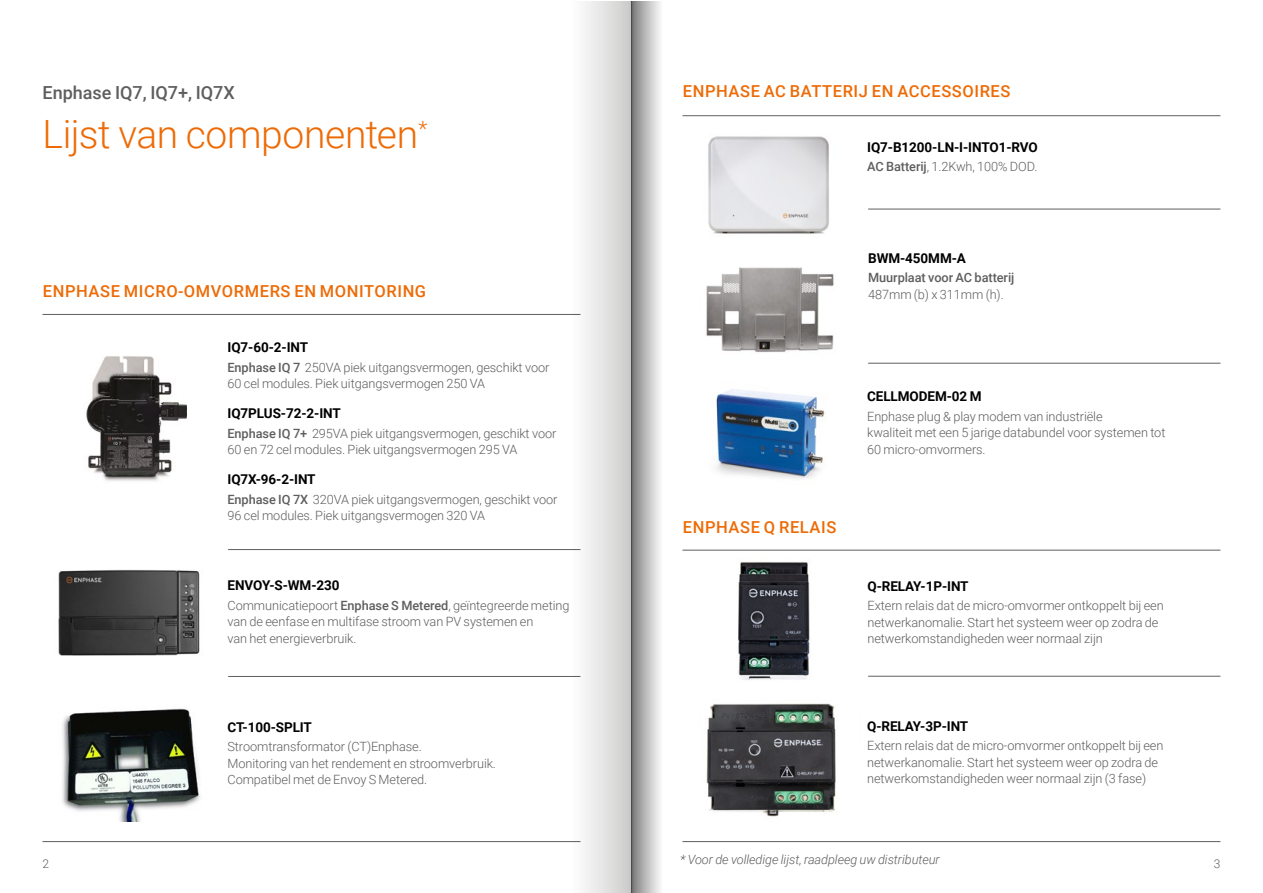
<style>
.page{position:relative;width:1263px;height:893px;background:#fff}
.page>*{position:absolute;margin:0;border:0;box-sizing:border-box;transform-origin:0 0}
.t1{font:300 39px "Roboto";letter-spacing:-.01em;color:#ed6b06}
.t2{font:500 18px "Roboto";color:#5f5e5e}
.t3{font:500 16.5px "Roboto";letter-spacing:.035em;color:#ed6b06}
.t4{font:700 13.5px "Roboto";letter-spacing:-.005em;color:#000}
.t5{font:300 12.75px/16.5px "Roboto";letter-spacing:-.005em;color:#5f5e5e}
.t6{font:italic 300 12.75px "Roboto";letter-spacing:-.005em;color:#5f5e5e}
.t7{font:500 12.75px "Roboto";letter-spacing:-.005em;color:#5f5e5e}
.t8{font:300 12px "Roboto";color:#5f5e5e}
.s1{font-weight:500}
</style>
<div class="page">
<hr style="left:682px;top:115px;width:538px;height:1px;background:#5f5e5e">
<hr style="left:868px;top:209px;width:352px;height:1px;background:#5f5e5e">
<hr style="left:868px;top:363px;width:352px;height:1px;background:#5f5e5e">
<hr style="left:868px;top:676px;width:352px;height:1px;background:#5f5e5e">
<hr style="left:682px;top:550px;width:538px;height:1px;background:#5f5e5e">
<img style="left:62px;top:708px;width:139px;height:113px">
<img style="left:86px;top:356px;width:101px;height:125px">
<img style="left:58px;top:569px;width:142px;height:87px">
<img style="left:716px;top:389px;width:109px;height:90px">
<img style="left:708px;top:136px;width:121px;height:98px">
<img style="left:706px;top:267px;width:128px;height:85px">
<img style="left:706px;top:703px;width:130px;height:114px">
<img style="left:738px;top:562px;width:72px;height:118px">
<hr style="left:682px;top:841px;width:538px;height:1px;background:#5f5e5e">
<hr style="left:43px;top:314px;width:537px;height:1px;background:#5f5e5e">
<hr style="left:43px;top:841px;width:537px;height:1px;background:#5f5e5e">
<hr style="left:228px;top:549px;width:352px;height:1px;background:#5f5e5e">
<hr style="left:228px;top:676px;width:352px;height:1px;background:#5f5e5e">
<svg style="left:631px;top:1px;width:29px;height:892px;background:#b5b5b4"></svg>
<div style="left:571px;top:1px;width:60px;height:892px;background:linear-gradient(to right,#fff,#cdcdcc)"></div>
<h2 class="t2" style="left:43px;top:80px;width:194px">Enphase IQ7, IQ7+, IQ7X</h2>
<h1 class="t1" style="left:43px;top:107px;width:386px">Lijst van componenten<sup>*</sup></h1>
<p class="t3" style="left:43px;top:279px;width:385px">ENPHASE MICRO-OMVORMERS EN MONITORING</p>
<p class="t4" style="left:227px;top:338px;width:82px">IQ7-60-2-INT</p>
<p class="t5" style="left:227px;top:358px;width:323px"><span class="s1">Enphase IQ 7</span> 250VA piek uitgangsvermogen, geschikt voor<br>60 cel modules. Piek uitgangsvermogen 250 VA</p>
<p class="t4" style="left:227px;top:404px;width:115px">IQ7PLUS-72-2-INT</p>
<p class="t5" style="left:227px;top:424px;width:330px"><span class="s1">Enphase IQ 7+</span> 295VA piek uitgangsvermogen, geschikt voor<br>60 en 72 cel modules. Piek uitgangsvermogen 295 VA</p>
<p class="t4" style="left:227px;top:470px;width:90px">IQ7X-96-2-INT</p>
<p class="t5" style="left:227px;top:490px;width:331px"><span class="s1">Enphase IQ 7X</span> 320VA piek uitgangsvermogen, geschikt voor<br>96 cel modules. Piek uitgangsvermogen 320 VA</p>
<p class="t4" style="left:227px;top:576px;width:114px">ENVOY-S-WM-230</p>
<p class="t5" style="left:227px;top:597px;width:343px">Communicatiepoort <span class="s1">Enphase S Metered</span>, geïntegreerde meting van de eenfase en multifase stroom van PV systemen en<br>van het energieverbruik.</p>
<p class="t4" style="left:227px;top:717px;width:86px">CT-100-SPLIT</p>
<p class="t5" style="left:227px;top:738px;width:270px">Stroomtransformator (CT)Enphase.<br>Monitoring van het rendement en stroomverbruik.<br>Compatibel met de Envoy S Metered.</p>
<p class="t3" style="left:683px;top:80px;width:329px">ENPHASE AC BATTERIJ EN ACCESSOIRES</p>
<p class="t4" style="left:867px;top:137px;width:172px">IQ7-B1200-LN-I-INTO1-RVO</p>
<p class="t5" style="left:867px;top:158px;width:172px"><span class="s1">AC Batterij</span>, 1.2Kwh, 100% DOD.</p>
<p class="t4" style="left:868px;top:249px;width:99px">BWM-450MM-A</p>
<p class="t7" style="left:868px;top:269px;width:148px">Muurplaat voor AC batterij</p>
<p class="t5" style="left:868px;top:286px;width:137px">487mm (b) x 311mm (h).</p>
<p class="t3" style="left:683px;top:516px;width:155px">ENPHASE Q RELAIS</p>
<p class="t4" style="left:867px;top:387px;width:116px">CELLMODEM-02 M</p>
<p class="t5" style="left:867px;top:408px;width:300px">Enphase plug &amp; play modem van industriële<br>kwaliteit met een 5 jarige databundel voor systemen tot<br>60 micro-omvormers.</p>
<p class="t4" style="left:867px;top:576px;width:103px">Q-RELAY-1P-INT</p>
<p class="t5" style="left:867px;top:597px;width:298px">Extern relais dat de micro-omvormer ontkoppelt bij een netwerkanomalie. Start het systeem weer op zodra de netwerkomstandigheden weer normaal zijn</p>
<p class="t4" style="left:867px;top:716px;width:103px">Q-RELAY-3P-INT</p>
<p class="t5" style="left:867px;top:737px;width:298px">Extern relais dat de micro-omvormer ontkoppelt bij een netwerkanomalie. Start het systeem weer op zodra de netwerkomstandigheden weer normaal zijn (3 fase)</p>
<p class="t6" style="left:680px;top:851px;width:261px">* Voor de volledige lijst, raadpleeg uw distributeur</p>
<p class="t8" style="left:43px;top:855px;width:8px">2</p>
<p class="t8" style="left:1214px;top:855px;width:8px">3</p>
</div>
